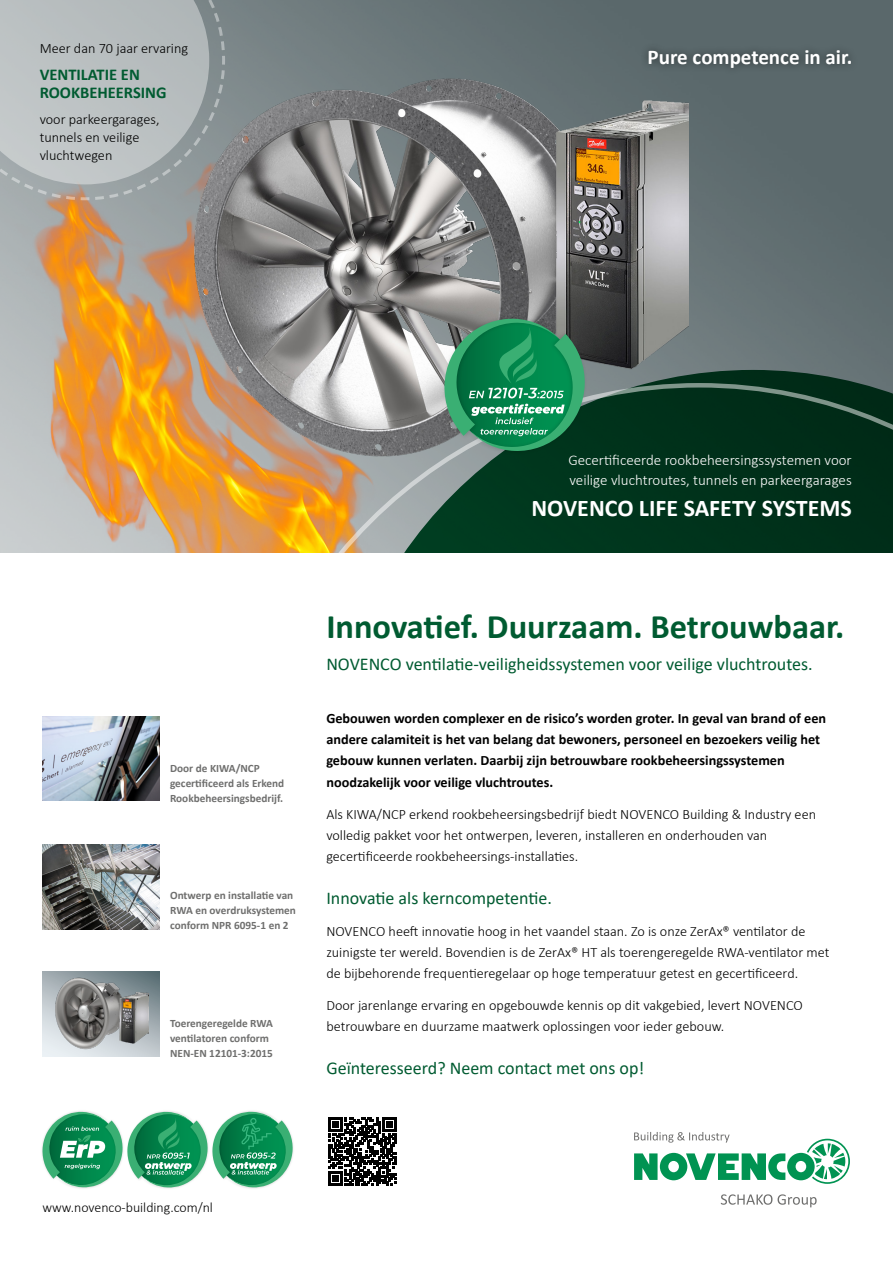
<style>
.page{position:relative;width:893px;height:1263px;background:#fff}
.page>*{position:absolute;margin:0;border:0;box-sizing:border-box;transform-origin:0 0}
.t1{font:700 34.5px "Calibri";color:#005b31}
.t2{font:700 24px "Calibri";color:#fff}
.t3{font:700 21px "Calibri";color:#fff}
.t4{font:18px "Calibri";color:#005b31}
.t5{font:700 16.5px/18px "Calibri";color:#005b31}
.t6{font:300 15px/19.5px "Calibri";color:#fff}
.t7{font:300 14.25px/21.3px "Calibri";color:#000}
.t8{font:700 14.25px/21.3px "Calibri";color:#000}
.t9{font:300 13.8px "Calibri";color:#000}
.t10{font:700 11.25px/14.9px "Calibri";color:#6f6f6e}
</style>
<div class="page">
<img style="left:0;top:0;width:893px;height:553px">
<img style="left:15px;top:202px;width:216px;height:351px">
<img style="left:189px;top:77px;width:413px;height:383px">
<img style="left:555px;top:101px;width:134px;height:269px">
<svg style="left:329px;top:370px;width:564px;height:13px;background:#61746e"></svg>
<svg style="left:231px;top:383px;width:662px;height:170px;background:#445a3f"></svg>
<svg style="left:0;top:0;width:227px;height:202px;background:#b0b6b7"></svg>
<svg style="left:721px;top:1194px;width:51px;height:11px"></svg>
<svg style="left:778px;top:1194px;width:39px;height:13px"></svg>
<svg style="left:634px;top:1132px;width:216px;height:52px"></svg>
<div style="left:43px;top:972px;width:116px;height:85px;background:linear-gradient(to bottom,#5d7076,#cdd2d7)"></div>
<img style="left:43px;top:972px;width:88px;height:85px">
<img style="left:119px;top:993px;width:30px;height:54px">
<div style="left:640px;top:42px;width:219px;height:34px;background:#000;opacity:.5"></div>
<img style="left:43px;top:716px;width:116px;height:84px">
<img style="left:43px;top:844px;width:116px;height:85px">
<img style="left:462px;top:328px;width:127px;height:128px">
<img style="left:440px;top:313px;width:127px;height:128px">
<svg style="left:444px;top:318px;width:141px;height:137px;background:#2f8b61"></svg>
<svg style="left:42px;top:1112px;width:251px;height:77px"></svg>
<svg style="left:328px;top:1117px;width:69px;height:68px"></svg>
<p class="t7" style="left:40px;top:38px;width:150px">Meer dan 70 jaar ervaring</p>
<p class="t5" style="left:40px;top:65px;width:128px">VENTILATIE EN<br>ROOKBEHEERSING</p>
<p class="t7" style="left:40px;top:110px;width:121px;line-height:18px">voor parkeergarages, tunnels en veilige vluchtwegen</p>
<p class="t3" style="left:648px;top:42px;width:206px">Pure competence in air.</p>
<p class="t6" style="left:568px;top:450px;width:285px">Gecertificeerde rookbeheersingssystemen voor veilige vluchtroutes, tunnels en parkeergarages</p>
<p class="t2" style="left:531px;top:491px;width:322px">NOVENCO LIFE SAFETY SYSTEMS</p>
<p class="t10" style="left:170px;top:760px;width:116px">Door de KIWA/NCP gecertificeerd als Erkend<br>Rookbeheersingsbedrijf.</p>
<p class="t10" style="left:170px;top:888px;width:127px">Ontwerp en installatie van<br>RWA en overdruksystemen conform NPR 6095-1 en 2</p>
<p class="t10" style="left:170px;top:1016px;width:104px">Toerengeregelde RWA ventilatoren conform<br>NEN-EN 12101-3:2015</p>
<p class="t1" style="left:326px;top:602px;width:520px">Innovatief. Duurzaam. Betrouwbaar.</p>
<p class="t4" style="left:326px;top:651px;width:488px">NOVENCO ventilatie-veiligheidssystemen voor veilige vluchtroutes.</p>
<p class="t8" style="left:326px;top:707px;width:501px">Gebouwen worden complexer en de risico’s worden groter. In geval van brand of een andere calamiteit is het van belang dat bewoners, personeel en bezoekers veilig het gebouw kunnen verlaten. Daarbij zijn betrouwbare rookbeheersingssystemen noodzakelijk voor veilige vluchtroutes.</p>
<p class="t7" style="left:326px;top:803px;width:491px">Als KIWA/NCP erkend rookbeheersingsbedrijf biedt NOVENCO Building &amp; Industry een volledig pakket voor het ontwerpen, leveren, installeren en onderhouden van gecertificeerde rookbeheersings-installaties.</p>
<p class="t4" style="left:326px;top:885px;width:227px">Innovatie als kerncompetentie.</p>
<p class="t7" style="left:326px;top:920px;width:505px">NOVENCO heeft innovatie hoog in het vaandel staan. Zo is onze ZerAx® ventilator de zuinigste ter wereld. Bovendien is de ZerAx® HT als toerengeregelde RWA-ventilator met de bijbehorende frequentieregelaar op hoge temperatuur getest en gecertificeerd.</p>
<p class="t7" style="left:326px;top:994px;width:478px">Door jarenlange ervaring en opgebouwde kennis op dit vakgebied, levert NOVENCO betrouwbare en duurzame maatwerk oplossingen voor ieder gebouw.</p>
<p class="t4" style="left:326px;top:1055px;width:319px">Geïnteresseerd? Neem contact met ons op!</p>
<p class="t9" style="left:43px;top:1199px;width:172px">www.novenco-building.com/nl</p>
</div>
